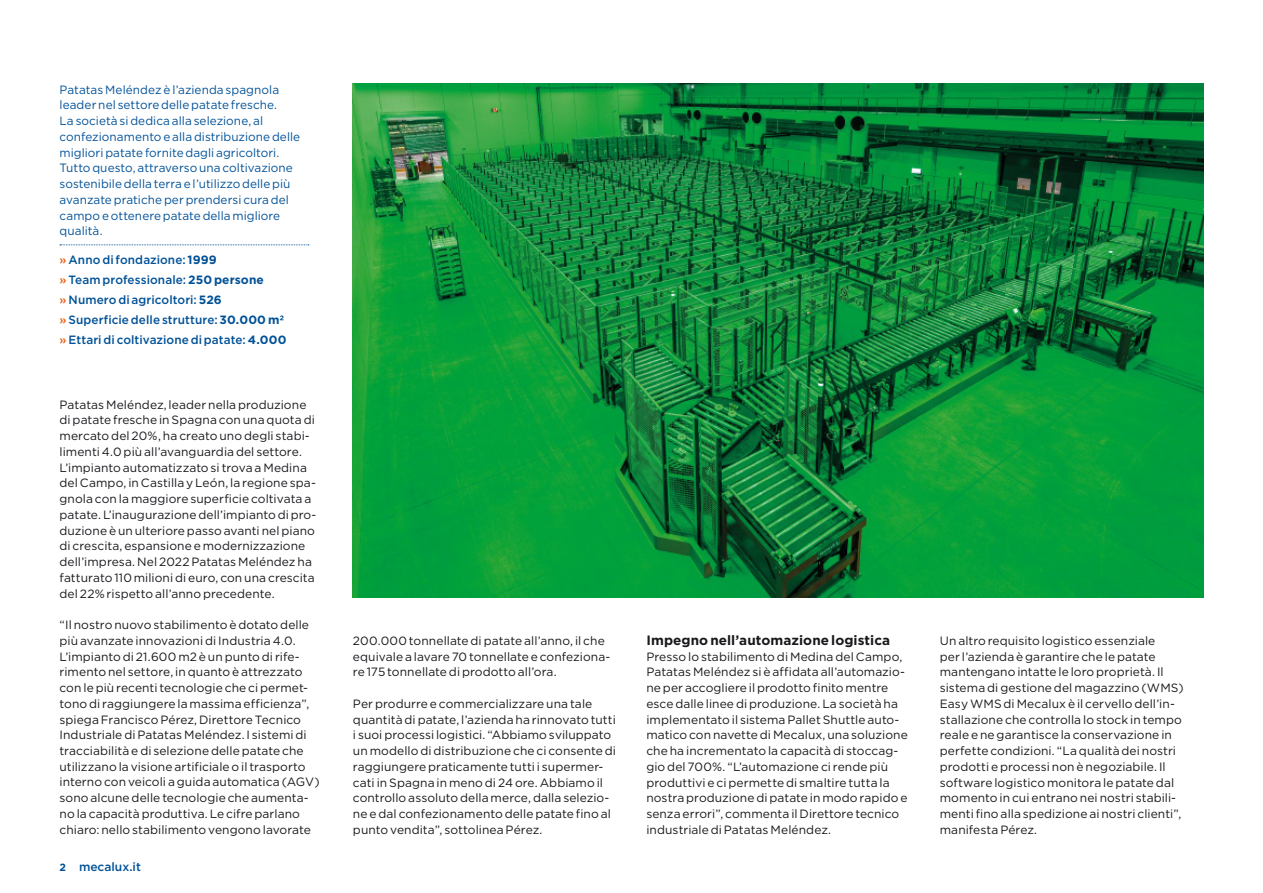
<style>
.page{position:relative;width:1263px;height:893px;background:#fff}
.page>*{position:absolute;margin:0;border:0;box-sizing:border-box;transform-origin:0 0}
.t1{font:700 13.5px "Gotham";letter-spacing:.005em;color:#1a171c}
.t2{font:12px/15.8px "Gotham";letter-spacing:.005em;color:#1a171c}
.t3{font:12px/15.8px "Gotham";letter-spacing:.005em;color:#005198}
.t4{font:500 12px/20px "Gotham";letter-spacing:.005em;color:#005198}
.s1{color:#e95e0f}
.s2{font-weight:700}
.s3{font-weight:700;font-size:10.5px}
</style>
<div class="page">
<svg style="left:60px;top:244px;width:249px;height:1px"></svg>
<img style="left:353px;top:84px;width:850px;height:514px">
<p class="t3" style="left:60px;top:81px;width:242px">Patatas Meléndez è l’azienda spagnola leader nel settore delle patate fresche.<br>La società si dedica alla selezione, al confezionamento e alla distribuzione delle migliori patate fornite dagli agricoltori.<br>Tutto questo, attraverso una coltivazione sostenibile della terra e l’utilizzo delle più avanzate pratiche per prendersi cura del campo e ottenere patate della migliore qualità.</p>
<p class="t4" style="left:60px;top:249px;width:228px"><span class="s1">»</span> Anno di fondazione: <span class="s2">1999<br></span><span class="s1">»</span> Team professionale: <span class="s2">250 persone<br></span><span class="s1">»</span> Numero di agricoltori: <span class="s2">526<br></span><span class="s1">»</span> Superficie delle strutture: <span class="s2">30.000 m2 </span><span class="s1">»</span> Ettari di coltivazione di patate: <span class="s2">4.000</span></p>
<p class="t2" style="left:60px;top:396px;width:258px">Patatas Meléndez, leader nella produzione di patate fresche in Spagna con una quota di mercato del 20%, ha creato uno degli stabi&shy;limenti 4.0 più all’avanguardia del settore.<br>L’impianto automatizzato si trova a Medina del Campo, in Castilla y León, la regione spa&shy;gnola con la maggiore superficie coltivata a patate. L’inaugurazione dell’impianto di pro&shy;duzione è un ulteriore passo avanti nel piano di crescita, espansione e modernizzazione dell’impresa. Nel 2022 Patatas Meléndez ha fatturato 110 milioni di euro, con una crescita del 22% rispetto all’anno precedente.</p>
<p class="t2" style="left:60px;top:617px;width:262px">“Il nostro nuovo stabilimento è dotato delle più avanzate innovazioni di Industria 4.0.<br>L’impianto di 21.600 m2 è un punto di rife&shy;rimento nel settore, in quanto è attrezzato con le più recenti tecnologie che ci permet&shy;tono di raggiungere la massima efficienza”, spiega Francisco Pérez, Direttore Tecnico Industriale di Patatas Meléndez. I sistemi di tracciabilità e di selezione delle patate che utilizzano la visione artificiale o il trasporto interno con veicoli a guida automatica (AGV) sono alcune delle tecnologie che aumenta&shy;no la capacità produttiva. Le cifre parlano chiaro: nello stabilimento vengono lavorate</p>
<p class="t4" style="left:60px;top:856px;width:83px"><span class="s3">2</span> mecalux.it</p>
<p class="t2" style="left:353px;top:632px;width:259px">200.000 tonnellate di patate all’anno, il che equivale a lavare 70 tonnellate e confeziona&shy;re 175 tonnellate di prodotto all’ora.</p>
<p class="t2" style="left:353px;top:695px;width:265px">Per produrre e commercializzare una tale quantità di patate, l’azienda ha rinnovato tutti i suoi processi logistici. “Abbiamo sviluppato un modello di distribuzione che ci consente di raggiungere praticamente tutti i supermer&shy;cati in Spagna in meno di 24 ore. Abbiamo il controllo assoluto della merce, dalla selezio&shy;ne e dal confezionamento delle patate fino al punto vendita”, sottolinea Pérez.</p>
<p class="t1" style="left:646px;top:631px;width:245px">Impegno nell’automazione logistica</p>
<p class="t2" style="left:646px;top:648px;width:263px">Presso lo stabilimento di Medina del Campo, Patatas Meléndez si è affidata all’automazio&shy;ne per accogliere il prodotto finito mentre esce dalle linee di produzione. La società ha implementato il sistema Pallet Shuttle auto&shy;matico con navette di Mecalux, una soluzione che ha incrementato la capacità di stoccag&shy;gio del 700%. “L’automazione ci rende più produttivi e ci permette di smaltire tutta la nostra produzione di patate in modo rapido e senza errori”, commenta il Direttore tecnico industriale di Patatas Meléndez.</p>
<p class="t2" style="left:940px;top:632px;width:246px">Un altro requisito logistico essenziale<br>per l’azienda è garantire che le patate mantengano intatte le loro proprietà. Il sistema di gestione del magazzino (WMS)<br>Easy WMS di Mecalux è il cervello dell’in&shy;stallazione che controlla lo stock in tempo reale e ne garantisce la conservazione in perfette condizioni. “La qualità dei nostri prodotti e processi non è negoziabile. Il software logistico monitora le patate dal momento in cui entrano nei nostri stabili&shy;menti fino alla spedizione ai nostri clienti”, manifesta Pérez.</p>
</div>
